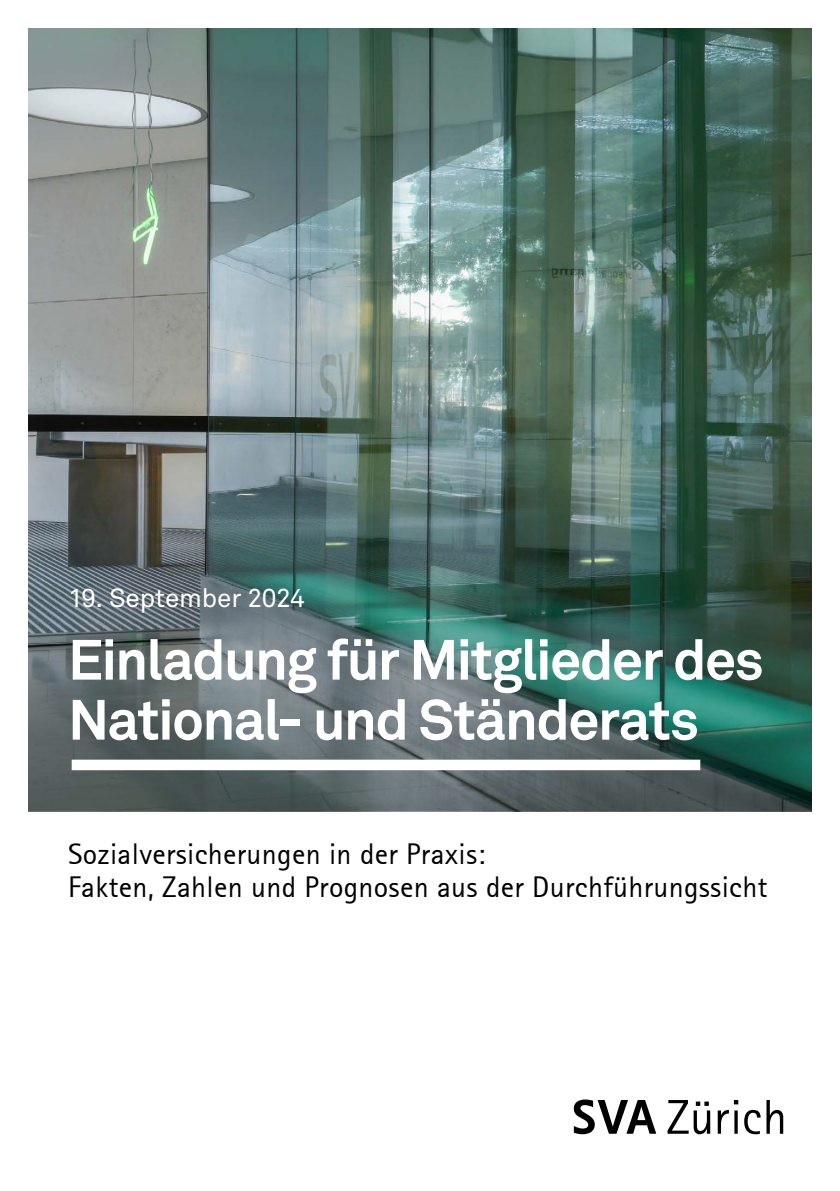
<style>
.page{position:relative;width:840px;height:1191px;background:#fff}
.page>*{position:absolute;margin:0;border:0;box-sizing:border-box;transform-origin:0 0}
.t1{font:700 56px/60px "Akkurat Pro";letter-spacing:-.03em;color:#fff}
.t2{font:30px/33px "SVA Rotis";color:#000}
.t3{font:26px "Akkurat Pro";letter-spacing:-.005em;color:#fff}
</style>
<div class="page">
<img style="left:28px;top:28px;width:783px;height:255px">
<img style="left:28px;top:283px;width:783px;height:528px">
<svg style="left:573px;top:1099px;width:209px;height:35px"></svg>
<div style="left:72px;top:759px;width:627px;height:11px;background:#fff"></div>
<p class="t3" style="left:68px;top:582px;width:238px">19. September 2024</p>
<h1 class="t1" style="left:68px;top:629px;width:696px">Einladung für Mitglieder des<br>National- und Ständerats</h1>
<p class="t2" style="left:68px;top:837px;width:701px">Sozialversicherungen in der Praxis:<br>Fakten, Zahlen und Prognosen aus der Durchführungssicht</p>
</div>
